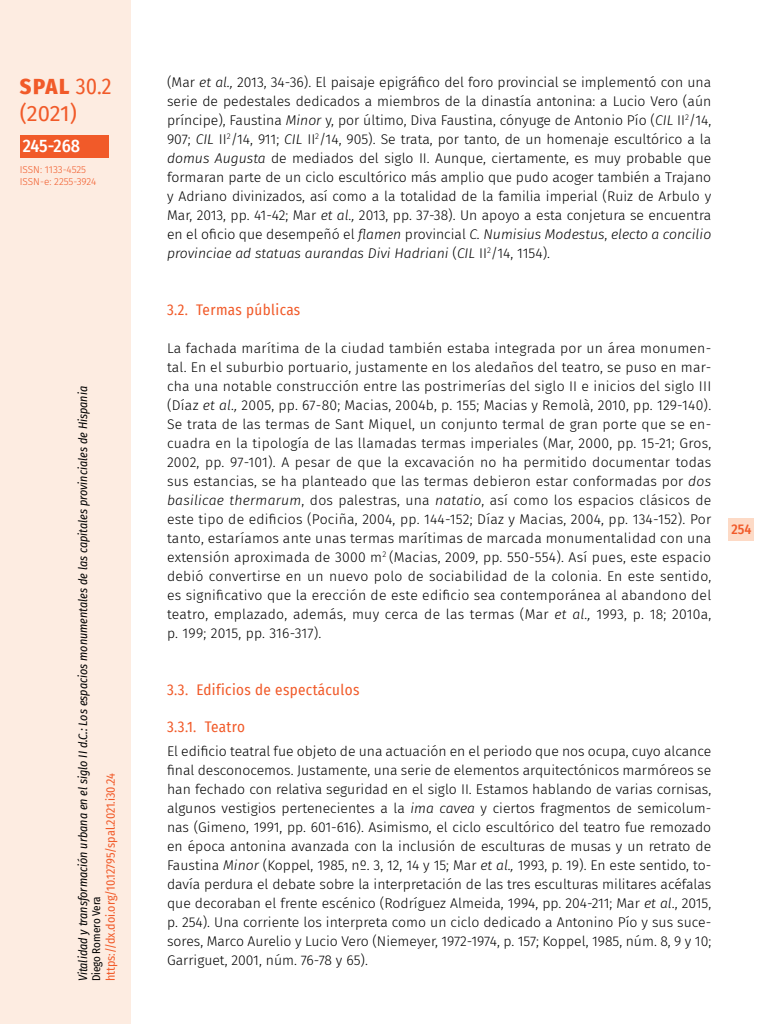
<style>
.page{position:relative;width:768px;height:1024px;background:#fff}
.page>*{position:absolute;margin:0;border:0;box-sizing:border-box;transform-origin:0 0}
.t1{font:800 22px "Fira Sans Condensed";color:#f15a29}
.t2{font:22px "Fira Sans";color:#f15a29}
.t3{font:500 18px "Fira Sans Condensed";letter-spacing:-.005em;color:#fff}
._41_enunciado{font:15px "Fira Sans Condensed";letter-spacing:.025em;color:#f15a29}
._42_enunciado_3_tras{font:15px "Fira Sans Condensed";letter-spacing:.015em;color:#f15a29}
._00_bsc_ss{font:300 14px/19px "Fira Sans";color:#000;text-align:justify}
._00_bsc{font:300 14px/19px "Fira Sans";color:#000;text-align:justify}
.t4{font:500 14px "Fira Sans Condensed";color:#f15a29}
.t5{font:italic 12px "Fira Sans Condensed";color:#000}
.t6{font:12px "Fira Sans Condensed";color:#f15a29}
.t7{font:11px "Fira Sans Condensed";color:#000}
.t8{font:300 10px/12px "Fira Sans";letter-spacing:-.005em;color:#f15a29}
.s1{font-weight:400}
.s2{font-style:italic}
</style>
<div class="page">
<div style="left:729px;top:518px;width:25px;height:23px;background:#fddac6"></div>
<div style="left:0;top:0;width:130px;height:1024px;background:#fdece1"></div>
<div style="left:20px;top:135px;width:89px;height:23px;background:#f15a29"></div>
<h1 class="t1" style="left:20px;top:68px;width:93px">SPAL <span class="s1">30.2</span></h1>
<h1 class="t2" style="left:20px;top:96px;width:59px">(2021)</h1>
<p class="t3" style="left:23px;top:132px;width:59px">245-268</p>
<p class="t8" style="left:20px;top:164px;width:78px">ISSN: 1133-4525<br>ISSN-e: 2255-3924</p>
<p class="t5" style="left:74px;top:981px;width:597px;rotate:-90deg">Vitalidad y transformación urbana en el siglo II d.C.: Los espacios monumentales de las capitales provinciales de Hispania</p>
<p class="t6" style="left:101px;top:981px;width:210px;rotate:-90deg">https://dx.doi.org/10.12795/spal.2021.i30.24</p>
<p class="t7" style="left:88px;top:981px;width:87px;rotate:-90deg">Diego Romero Vera</p>
<p class="_00_bsc" style="left:167px;top:72px;width:546px">(Mar <span class="s2">et al.,</span> 2013, 34-36). El paisaje epigráfico del foro provincial se implementó con una serie de pedestales dedicados a miembros de la dinastía antonina: a Lucio Vero (aún príncipe), Faustina <span class="s2">Minor</span> y, por último, Diva Faustina, cónyuge de Antonio Pío (<span class="s2">CIL</span> II<sup>2</sup>/14, 907; <span class="s2">CIL</span> II<sup>2</sup>/14, 911; <span class="s2">CIL</span> II<sup>2</sup>/14, 905). Se trata, por tanto, de un homenaje escultórico a la <span class="s2">domus Augusta</span> de mediados del siglo II. Aunque, ciertamente, es muy probable que formaran parte de un ciclo escultórico más amplio que pudo acoger también a Trajano y Adriano divinizados, así como a la totalidad de la familia imperial (Ruiz de Arbulo y Mar, 2013, pp. 41-42; Mar <span class="s2">et al.,</span> 2013, pp. 37-38). Un apoyo a esta conjetura se encuentra en el oficio que desempeñó el <span class="s2">flamen</span> provincial <span class="s2">C. Numisius Modestus</span>, <span class="s2">electo a concilio provinciae ad statuas aurandas Divi Hadriani</span> (<span class="s2">CIL</span> II<sup>2</sup>/14, 1154).</p>
<p class="_41_enunciado" style="left:167px;top:298px;width:135px">3.2. Termas públicas</p>
<p class="_00_bsc_ss" style="left:167px;top:338px;width:546px">La fachada marítima de la ciudad también estaba integrada por un área monumen&shy;tal. En el suburbio portuario, justamente en los aledaños del teatro, se puso en mar&shy;cha una notable construcción entre las postrimerías del siglo II e inicios del siglo III (Díaz <span class="s2">et al.,</span> 2005, pp. 67-80; Macias, 2004b, p. 155; Macias y Remolà, 2010, pp. 129-140).<br>Se trata de las termas de Sant Miquel, un conjunto termal de gran porte que se en&shy;cuadra en la tipología de las llamadas termas imperiales (Mar, 2000, pp. 15-21; Gros, 2002, pp. 97-101). A pesar de que la excavación no ha permitido documentar todas sus estancias, se ha planteado que las termas debieron estar conformadas por <span class="s2">dos basilicae thermarum</span>, dos palestras, una <span class="s2">natatio</span>, así como los espacios clásicos de este tipo de edificios (Pociña, 2004, pp. 144-152; Díaz y Macias, 2004, pp. 134-152). Por tanto, estaríamos ante unas termas marítimas de marcada monumentalidad con una extensión aproximada de 3000 m<sup>2</sup> (Macias, 2009, pp. 550-554). Así pues, este espacio debió convertirse en un nuevo polo de sociabilidad de la colonia. En este sentido, es significativo que la erección de este edificio sea contemporánea al abandono del teatro, emplazado, además, muy cerca de las termas (Mar <span class="s2">et al.,</span> 1993, p. 18; 2010a, p. 199; 2015, pp. 316-317).</p>
<p class="_41_enunciado" style="left:167px;top:678px;width:194px">3.3. Edificios de espectáculos</p>
<p class="_42_enunciado_3_tras" style="left:167px;top:715px;width:79px">3.3.1. Teatro</p>
<p class="_00_bsc_ss" style="left:167px;top:742px;width:546px">El edificio teatral fue objeto de una actuación en el periodo que nos ocupa, cuyo alcance final desconocemos. Justamente, una serie de elementos arquitectónicos marmóreos se han fechado con relativa seguridad en el siglo II. Estamos hablando de varias cornisas, algunos vestigios pertenecientes a la <span class="s2">ima cavea</span> y ciertos fragmentos de semicolum&shy;nas (Gimeno, 1991, pp. 601-616). Asimismo, el ciclo escultórico del teatro fue remozado en época antonina avanzada con la inclusión de esculturas de musas y un retrato de Faustina <span class="s2">Minor</span> (Koppel, 1985, nº. 3, 12, 14 y 15; Mar <span class="s2">et al.,</span> 1993, p. 19). En este sentido, to&shy;davía perdura el debate sobre la interpretación de las tres esculturas militares acéfalas que decoraban el frente escénico (Rodríguez Almeida, 1994, pp. 204-211; Mar <span class="s2">et al</span>., 2015, p. 254). Una corriente los interpreta como un ciclo dedicado a Antonino Pío y sus suce&shy;sores, Marco Aurelio y Lucio Vero (Niemeyer, 1972-1974, p. 157; Koppel, 1985, núm. 8, 9 y 10; Garriguet, 2001, núm. 76-78 y 65).</p>
<p class="t4" style="left:731px;top:518px;width:22px">254</p>
</div>
